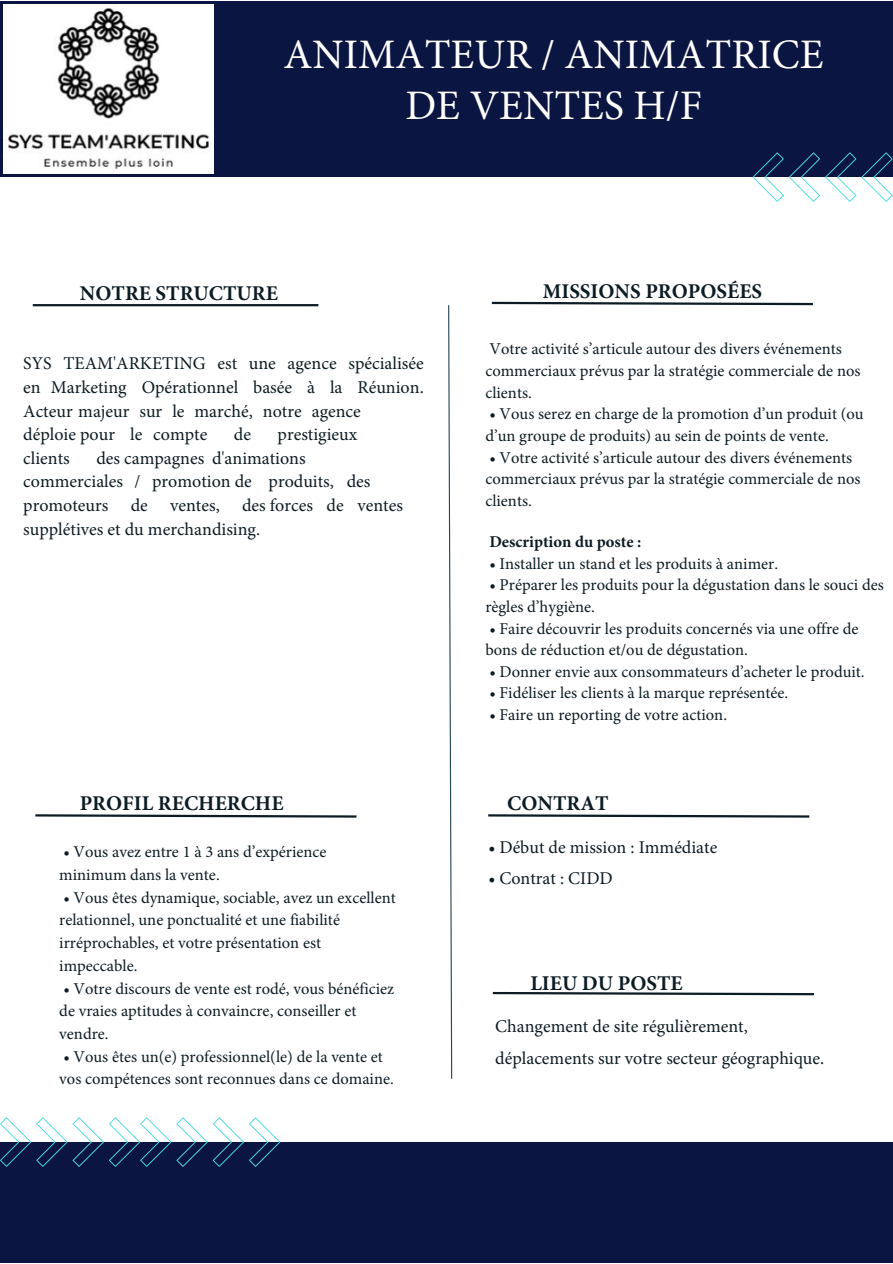
<style>
.page{position:relative;width:893px;height:1264px;background:#fff}
.page>*{position:absolute;margin:0;border:0;box-sizing:border-box;transform-origin:0 0}
.t1{font:42px/51.2px "Minion Pro";color:#fff;text-align:center}
.t2{font:700 21px "Minion Pro";color:#0c1c24}
.t3{font:18px/23.5px "Minion Pro";color:#0c1c24}
.t4{font:16.5px/21.6px "Minion Pro";color:#0c1c24}
.t5{font:700 16.5px "Minion Pro";color:#0c1c24}
</style>
<div class="page">
<svg style="left:448px;top:305px;width:5px;height:774px"></svg>
<hr style="left:33px;top:304px;width:285px;height:2px;background:#0c1c24">
<svg style="left:491px;top:301px;width:322px;height:5px"></svg>
<svg style="left:35px;top:814px;width:322px;height:4px"></svg>
<svg style="left:488px;top:814px;width:322px;height:4px"></svg>
<svg style="left:492px;top:991px;width:322px;height:5px"></svg>
<div style="left:0;top:1px;width:892px;height:176px;background:#0b1541"></div>
<img style="left:4px;top:4px;width:209px;height:170px">
<div style="left:0;top:1142px;width:892px;height:120px;background:#0b1541"></div>
<svg style="left:752px;top:152px;width:140px;height:50px"></svg>
<svg style="left:0;top:1117px;width:280px;height:49px"></svg>
<p class="t1" style="left:283px;top:29px;width:541px">ANIMATEUR / ANIMATRICE<br>DE VENTES H/F</p>
<p class="t2" style="left:80px;top:278px;width:199px">NOTRE STRUCTURE</p>
<p class="t2" style="left:542px;top:276px;width:221px">MISSIONS PROPOSÉES</p>
<p class="t3" style="left:23px;top:352px;width:402px">SYS TEAM'ARKETING est une agence spécialisée en Marketing Opérationnel basée à la Réunion.<br>Acteur majeur sur le marché, notre agence<br>déploie pour le compte</p>
<p class="t3" style="left:234px;top:423px;width:19px">de</p>
<p class="t3" style="left:277px;top:423px;width:81px">prestigieux</p>
<p class="t3" style="left:23px;top:446px;width:381px;text-indent:73px">des campagnes d'animations commerciales / promotion de produits, des promoteurs de ventes, des forces de ventes supplétives et du merchandising.</p>
<p class="t3" style="left:23px;top:446px;width:48px">clients</p>
<p class="t4" style="left:485px;top:338px;width:376px">Votre activité s’articule autour des divers événements commerciaux prévus par la stratégie commerciale de nos clients.</p>
<p class="t4" style="left:485px;top:403px;width:380px">• Vous serez en charge de la promotion d’un produit (ou d’un groupe de produits) au sein de points de vente.</p>
<p class="t4" style="left:485px;top:446px;width:376px">• Votre activité s’articule autour des divers événements commerciaux prévus par la stratégie commerciale de nos clients.</p>
<p class="t5" style="left:489px;top:530px;width:153px">Description du poste :</p>
<p class="t4" style="left:489px;top:552px;width:290px">• Installer un stand et les produits à animer.</p>
<p class="t4" style="left:485px;top:574px;width:400px">• Préparer les produits pour la dégustation dans le souci des règles d’hygiène.</p>
<p class="t4" style="left:485px;top:617px;width:375px">• Faire découvrir les produits concernés via une offre de bons de réduction et/ou de dégustation.</p>
<p class="t4" style="left:489px;top:661px;width:377px">• Donner envie aux consommateurs d’acheter le produit.</p>
<p class="t4" style="left:489px;top:682px;width:300px">• Fidéliser les clients à la marque représentée.</p>
<p class="t4" style="left:489px;top:704px;width:239px">• Faire un reporting de votre action.</p>
<p class="t2" style="left:80px;top:788px;width:205px">PROFIL RECHERCHE</p>
<p class="t2" style="left:507px;top:788px;width:103px">CONTRAT</p>
<p class="t4" style="left:59px;top:840px;width:269px;line-height:22.6px">• Vous avez entre 1 à 3 ans d’expérience minimum dans la vente.</p>
<p class="t4" style="left:59px;top:886px;width:338px;line-height:22.6px">• Vous êtes dynamique, sociable, avez un excellent relationnel, une ponctualité et une fiabilité irréprochables, et votre présentation est impeccable.</p>
<p class="t4" style="left:59px;top:977px;width:336px;line-height:22.6px">• Votre discours de vente est rodé, vous bénéficiez de vraies aptitudes à convaincre, conseiller et vendre.</p>
<p class="t4" style="left:59px;top:1045px;width:336px;line-height:22.6px">• Vous êtes un(e) professionnel(le) de la vente et vos compétences sont reconnues dans ce domaine.</p>
<p class="t3" style="left:488px;top:835px;width:230px">• Début de mission : Immédiate</p>
<p class="t3" style="left:488px;top:866px;width:126px">• Contrat : CIDD</p>
<p class="t2" style="left:530px;top:968px;width:154px">LIEU DU POSTE</p>
<p class="t3" style="left:495px;top:1009px;width:330px;line-height:32.5px">Changement de site régulièrement, déplacements sur votre secteur géographique.</p>
</div>
